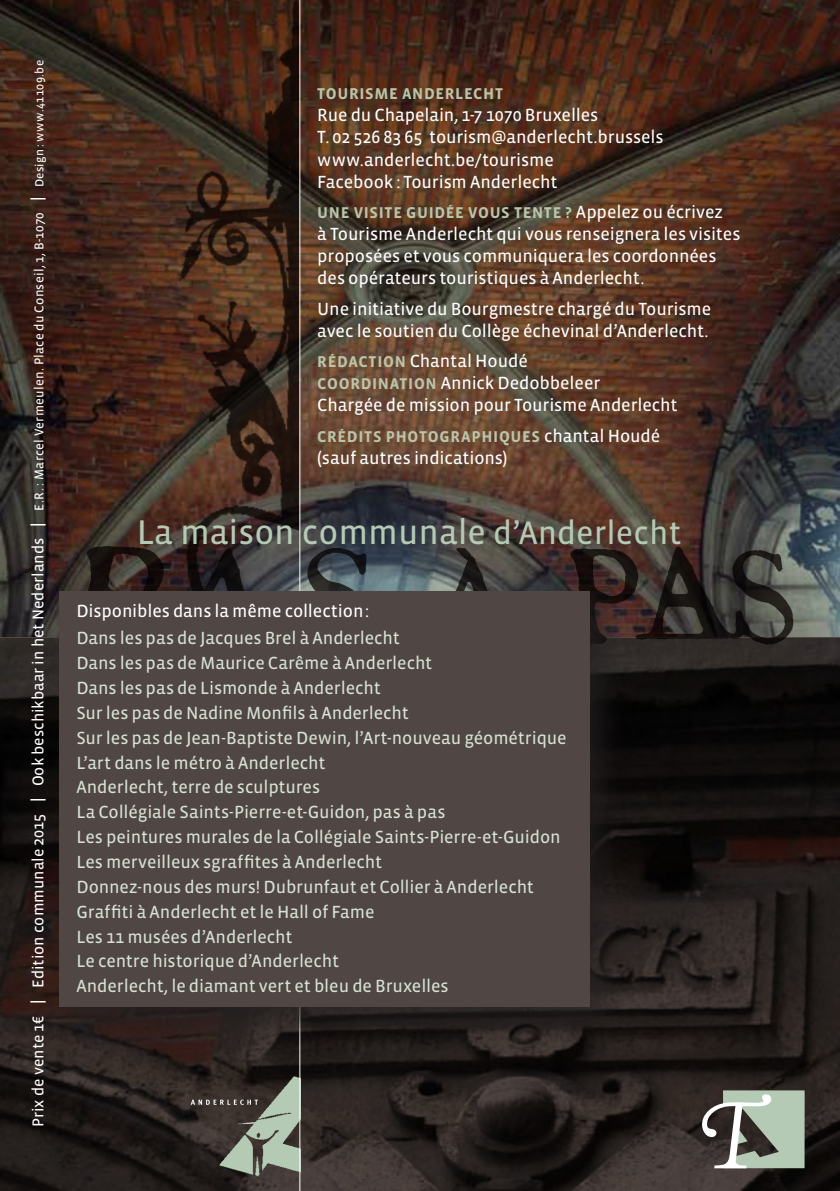
<style>
.page{position:relative;width:840px;height:1191px;background:#fff}
.page>*{position:absolute;margin:0;border:0;box-sizing:border-box;transform-origin:0 0}
.t1{font:35px "Vista Sans Reg";color:#b5cab4}
.t2{font:18px/24.8px "Vista Sans Reg";letter-spacing:-.005em;color:#d7e1d5}
.t3{font:18px/22px "Vista Sans Reg";letter-spacing:-.005em;color:#fff}
.t4{font:16px "Vista Sans Reg";color:#fff}
.t5{font:700 16px "Vista Sans";letter-spacing:.04em;color:#b9c4a9}
.s1{font-family:"Roboto";font-weight:500;font-size:18px}
.s2{font-size:13px}
.s3{font-size:12px}
.s4{font-family:"Vista Sans Reg";font-weight:400;font-size:18px;color:#fff}
.s5{font-family:"Vista Sans";font-weight:700;font-size:16px;color:#b9c4a9}
.s6{font-size:33.2px}
</style>
<div class="page">
<img style="left:0;top:638px;width:839px;height:553px">
<svg style="left:190px;top:1099px;width:23px;height:5px"></svg>
<img style="left:213px;top:1072px;width:86px;height:108px">
<img style="left:0;top:0;width:839px;height:636px">
<svg style="left:701px;top:1090px;width:103px;height:78px"></svg>
<img style="left:97px;top:0;width:202px;height:535px">
<img style="left:41px;top:535px;width:781px;height:121px">
<hr style="left:299px;top:0;width:1px;height:1191px;background:#fff">
<div style="left:49px;top:580px;width:580px;height:466px;background:#231f20;opacity:.75"></div>
<div style="left:59px;top:591px;width:531px;height:416px;background:#504643"></div>
<p class="t4" style="left:30px;top:1127px;width:1069px;rotate:-90deg">Prix de vente 1€ <span class="s1">|</span> Edition communale 2015 <span class="s1">|</span> Ook beschikbaar in het Nederlands <span class="s1">|</span> <span class="s2">E.R. : Marcel Vermeulen. Place du Conseil, 1, B-1070</span> <span class="s1">|</span> <span class="s3">Design : www.41109.be</span></p>
<p class="t5" style="left:317px;top:86px;width:186px">TOURISME ANDERLECHT</p>
<p class="t3" style="left:317px;top:105px;width:347px">Rue du Chapelain, 1-7 1070 Bruxelles<br>T. 02 526 83 65 tourism@anderlecht.brussels www.anderlecht.be/tourisme<br>Facebook : Tourism Anderlecht</p>
<p class="t5" style="left:317px;top:204px;width:407px">U NE VISITE GUIDÉE VOUS TENTE ? <span class="s4">Appelez ou écrivez</span></p>
<p class="t3" style="left:317px;top:223px;width:424px">à Tourisme Anderlecht qui vous renseignera les visites proposées et vous communiquera les coordonnées des opérateurs touristiques à Anderlecht.</p>
<p class="t3" style="left:317px;top:298px;width:395px">Une initiative du Bourgmestre chargé du Tourisme avec le soutien du Collège échevinal d’Anderlecht.</p>
<p class="t3" style="left:317px;top:350px;width:361px"><span class="s5">RÉDACTION</span> Chantal Houdé<br><span class="s5">COORDINATION</span> Annick Dedobbeleer<br>Chargée de mission pour Tourisme Anderlecht</p>
<p class="t5" style="left:317px;top:428px;width:344px">CRÉDITS PHOTOGRAPHIQUES <span class="s4">chantal Houdé</span></p>
<p class="t3" style="left:317px;top:447px;width:191px">(sauf autres indications)</p>
<h1 class="t1" style="left:137px;top:514px;width:546px">La maison communale <span class="s6">d’Anderlecht</span></h1>
<p class="t3" style="left:76px;top:600px;width:294px">Disponibles dans la même collection:</p>
<p class="t2" style="left:76px;top:626px;width:491px">Dans les pas de Jacques Brel à Anderlecht<br>Dans les pas de Maurice Carême à Anderlecht<br>Dans les pas de Lismonde à Anderlecht<br>Sur les pas de Nadine Monfils à Anderlecht<br>Sur les pas de Jean-Baptiste Dewin, l’Art-nouveau géométrique L’art dans le métro à Anderlecht<br>Anderlecht, terre de sculptures<br>La Collégiale Saints-Pierre-et-Guidon, pas à pas<br>Les peintures murales de la Collégiale Saints-Pierre-et-Guidon Les merveilleux sgraffites à Anderlecht<br>Donnez-nous des murs! Dubrunfaut et Collier à Anderlecht Graffiti à Anderlecht et le Hall of Fame<br>Les 11 musées d’Anderlecht<br>Le centre historique d’Anderlecht<br>Anderlecht, le diamant vert et bleu de Bruxelles</p>
</div>
